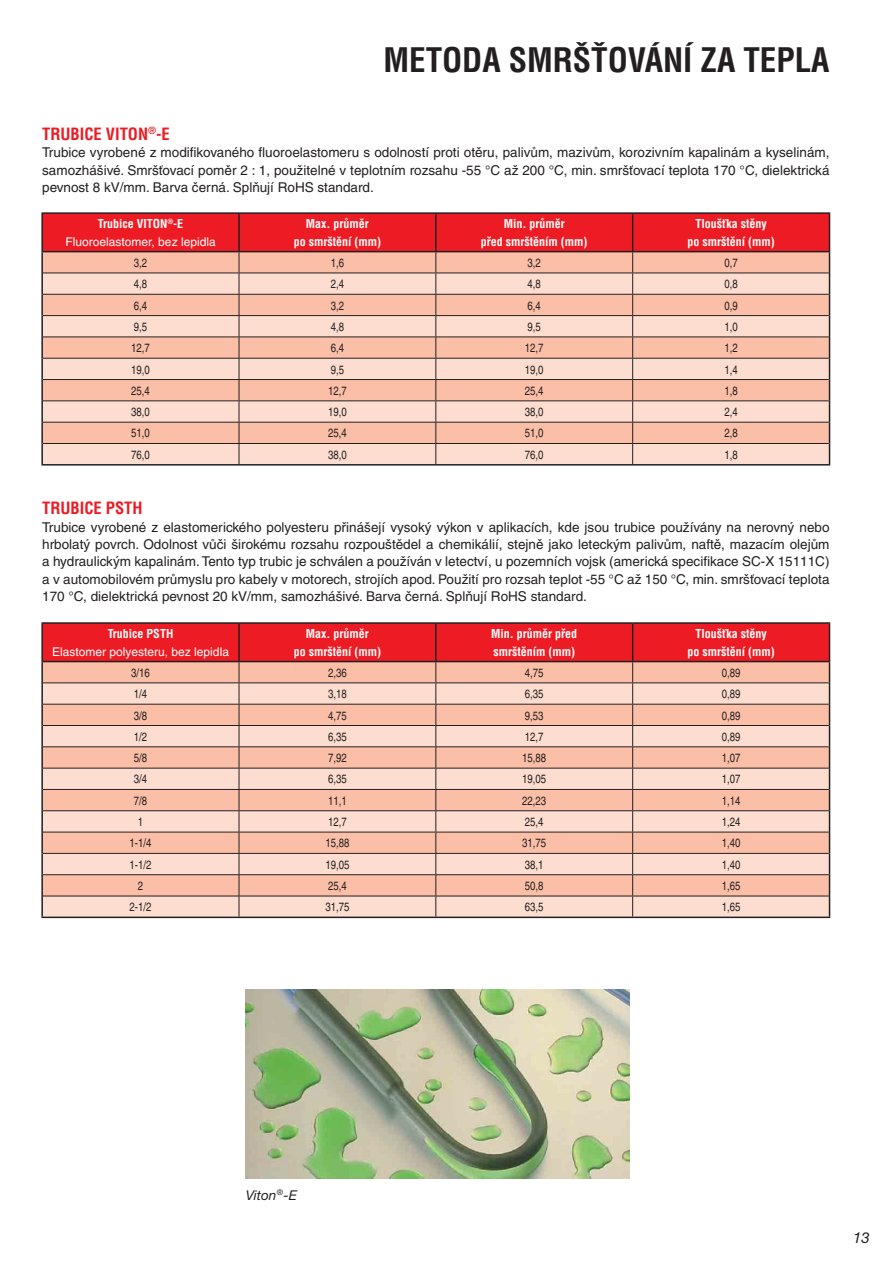
<style>
.page{position:relative;width:893px;height:1263px;background:#fff}
.page>*{position:absolute;margin:0;border:0;box-sizing:border-box;transform-origin:0 0}
.t1{font:700 condensed 33px "Helvetica CE";color:#231f20}
.t2{font:700 condensed 16.5px "Helvetica CE";color:#ed1c24}
.t3{font:italic 15px "Helvetica Neue CE";color:#231f20}
.t4{font:13.5px/17.2px "Helvetica CE";color:#231f20;text-align:justify}
.t5{font:italic 13.5px "Helvetica Neue CE";color:#231f20}
.t6{font:12px "Helvetica CE";color:#231f20;scale:.8 1}
.t7{font:700 condensed 12px/17.2px "Helvetica CE";color:#fff;text-align:center}
.t8{font:12px/17.2px "Helvetica CE";color:#fff;text-align:center}
.s1{font-weight:700;font-stretch:condensed}
</style>
<div class="page">
<hr style="left:41px;top:212px;width:198px;height:2px;background:#231f20">
<hr style="left:41px;top:214px;width:2px;height:37px;background:#231f20">
<hr style="left:239px;top:212px;width:196px;height:2px;background:#231f20">
<hr style="left:435px;top:212px;width:197px;height:2px;background:#231f20">
<hr style="left:632px;top:212px;width:197px;height:2px;background:#231f20">
<hr style="left:41px;top:251px;width:198px;height:1px;background:#231f20">
<hr style="left:41px;top:252px;width:2px;height:21px;background:#231f20">
<hr style="left:41px;top:273px;width:2px;height:21px;background:#231f20">
<hr style="left:41px;top:294px;width:2px;height:21px;background:#231f20">
<hr style="left:41px;top:315px;width:2px;height:22px;background:#231f20">
<hr style="left:41px;top:337px;width:2px;height:21px;background:#231f20">
<hr style="left:41px;top:358px;width:2px;height:21px;background:#231f20">
<hr style="left:41px;top:379px;width:2px;height:22px;background:#231f20">
<hr style="left:41px;top:401px;width:2px;height:21px;background:#231f20">
<hr style="left:41px;top:422px;width:2px;height:21px;background:#231f20">
<hr style="left:41px;top:443px;width:2px;height:21px;background:#231f20">
<hr style="left:41px;top:464px;width:788px;height:1px;background:#231f20">
<svg style="left:42px;top:213px;width:787px;height:251px;background:#eeaa9d"></svg>
<hr style="left:41px;top:622px;width:198px;height:1px;background:#231f20">
<hr style="left:41px;top:623px;width:2px;height:37px;background:#231f20">
<hr style="left:239px;top:622px;width:196px;height:1px;background:#231f20">
<hr style="left:435px;top:622px;width:197px;height:1px;background:#231f20">
<hr style="left:632px;top:622px;width:197px;height:1px;background:#231f20">
<hr style="left:41px;top:660px;width:198px;height:2px;background:#231f20">
<hr style="left:41px;top:662px;width:2px;height:20px;background:#231f20">
<hr style="left:41px;top:682px;width:2px;height:22px;background:#231f20">
<hr style="left:41px;top:704px;width:2px;height:21px;background:#231f20">
<hr style="left:41px;top:725px;width:2px;height:21px;background:#231f20">
<hr style="left:41px;top:746px;width:2px;height:22px;background:#231f20">
<hr style="left:41px;top:768px;width:2px;height:21px;background:#231f20">
<hr style="left:41px;top:789px;width:2px;height:21px;background:#231f20">
<hr style="left:41px;top:810px;width:2px;height:21px;background:#231f20">
<hr style="left:41px;top:831px;width:2px;height:22px;background:#231f20">
<hr style="left:41px;top:853px;width:2px;height:21px;background:#231f20">
<hr style="left:41px;top:874px;width:2px;height:21px;background:#231f20">
<hr style="left:41px;top:895px;width:2px;height:21px;background:#231f20">
<hr style="left:41px;top:916px;width:788px;height:1px;background:#231f20">
<svg style="left:42px;top:623px;width:787px;height:293px;background:#eeaea0"></svg>
<img style="left:246px;top:989px;width:383px;height:189px">
<h1 class="t1" style="left:383px;top:46px;width:447px">METODA SMRŠŤOVÁNÍ ZA TEPLA</h1>
<p class="t2" style="left:42px;top:127px;width:129px">TRUBICE VITON<sup>®</sup>-E</p>
<p class="t4" style="left:42px;top:145px;width:788px">Trubice vyrobené z modifikovaného fluoroelastomeru s odolností proti otěru, palivům, mazivům, korozivním kapalinám a kyselinám, samozhášivé. Smršťovací poměr 2 : 1, použitelné v teplotním rozsahu -55 °C až 200 °C, min. smršťovací teplota 170 °C, dielektrická pevnost 8 kV/mm. Barva černá. Splňují RoHS standard.</p>
<p class="t8" style="left:65px;top:216px;width:152px"><span class="s1">Trubice VITON</span><sup>®</sup><span class="s1">-E<br></span>Fluoroelastomer, bez lepidla</p>
<p class="t7" style="left:293px;top:216px;width:89px">Max. průměr<br>po smrštění (mm)</p>
<p class="t7" style="left:480px;top:216px;width:108px">Min. průměr<br>před smrštěním (mm)</p>
<p class="t7" style="left:687px;top:216px;width:89px">Tloušťka stěny<br>po smrštění (mm)</p>
<p class="t6" style="left:134px;top:258px;width:18px">3,2</p>
<p class="t6" style="left:330px;top:258px;width:18px">1,6</p>
<p class="t6" style="left:527px;top:258px;width:18px">3,2</p>
<p class="t6" style="left:724px;top:258px;width:18px">0,7</p>
<p class="t6" style="left:134px;top:279px;width:18px">4,8</p>
<p class="t6" style="left:330px;top:279px;width:18px">2,4</p>
<p class="t6" style="left:527px;top:279px;width:18px">4,8</p>
<p class="t6" style="left:724px;top:279px;width:18px">0,8</p>
<p class="t6" style="left:134px;top:300px;width:18px">6,4</p>
<p class="t6" style="left:330px;top:300px;width:18px">3,2</p>
<p class="t6" style="left:527px;top:300px;width:18px">6,4</p>
<p class="t6" style="left:724px;top:300px;width:18px">0,9</p>
<p class="t6" style="left:134px;top:322px;width:18px">9,5</p>
<p class="t6" style="left:330px;top:322px;width:18px">4,8</p>
<p class="t6" style="left:527px;top:322px;width:18px">9,5</p>
<p class="t6" style="left:724px;top:322px;width:18px">1,0</p>
<p class="t6" style="left:131px;top:343px;width:25px">12,7</p>
<p class="t6" style="left:330px;top:343px;width:18px">6,4</p>
<p class="t6" style="left:524px;top:343px;width:25px">12,7</p>
<p class="t6" style="left:724px;top:343px;width:18px">1,2</p>
<p class="t6" style="left:131px;top:364px;width:25px">19,0</p>
<p class="t6" style="left:330px;top:364px;width:18px">9,5</p>
<p class="t6" style="left:524px;top:364px;width:25px">19,0</p>
<p class="t6" style="left:724px;top:364px;width:18px">1,4</p>
<p class="t6" style="left:131px;top:386px;width:25px">25,4</p>
<p class="t6" style="left:328px;top:386px;width:25px">12,7</p>
<p class="t6" style="left:524px;top:386px;width:25px">25,4</p>
<p class="t6" style="left:724px;top:386px;width:18px">1,8</p>
<p class="t6" style="left:131px;top:407px;width:25px">38,0</p>
<p class="t6" style="left:328px;top:407px;width:25px">19,0</p>
<p class="t6" style="left:524px;top:407px;width:25px">38,0</p>
<p class="t6" style="left:724px;top:407px;width:18px">2,4</p>
<p class="t6" style="left:131px;top:428px;width:25px">51,0</p>
<p class="t6" style="left:328px;top:428px;width:25px">25,4</p>
<p class="t6" style="left:524px;top:428px;width:25px">51,0</p>
<p class="t6" style="left:724px;top:428px;width:18px">2,8</p>
<p class="t6" style="left:131px;top:449px;width:25px">76,0</p>
<p class="t6" style="left:328px;top:449px;width:25px">38,0</p>
<p class="t6" style="left:524px;top:449px;width:25px">76,0</p>
<p class="t6" style="left:724px;top:449px;width:18px">1,8</p>
<p class="t2" style="left:42px;top:501px;width:102px">TRUBICE PSTH</p>
<p class="t4" style="left:42px;top:519px;width:788px">Trubice vyrobené z elastomerického polyesteru přinášejí vysoký výkon v aplikacích, kde jsou trubice používány na nerovný nebo hrbolatý povrch. Odolnost vůči širokému rozsahu rozpouštědel a chemikálií, stejně jako leteckým palivům, naftě, mazacím olejům a hydraulickým kapalinám. Tento typ trubic je schválen a používán v letectví, u pozemních vojsk (americká specifikace SC-X 15111C) a v automobilovém průmyslu pro kabely v motorech, strojích apod. Použití pro rozsah teplot -55 °C až 150 °C, min. smršťovací teplota 170 °C, dielektrická pevnost 20 kV/mm, samozhášivé. Barva černá. Splňují RoHS standard.</p>
<p class="t7" style="left:108px;top:626px;width:67px">Trubice PSTH</p>
<p class="t8" style="left:52px;top:643px;width:178px">Elastomer polyesteru, bez lepidla</p>
<p class="t7" style="left:293px;top:626px;width:89px">Max. průměr<br>po smrštění (mm)</p>
<p class="t7" style="left:491px;top:626px;width:87px;text-align:left">Min. průměr před smrštěním (mm)</p>
<p class="t7" style="left:687px;top:626px;width:89px">Tloušťka stěny<br>po smrštění (mm)</p>
<p class="t6" style="left:131px;top:667px;width:25px">3/16</p>
<p class="t6" style="left:328px;top:667px;width:25px">2,36</p>
<p class="t6" style="left:524px;top:667px;width:25px">4,75</p>
<p class="t6" style="left:721px;top:667px;width:25px">0,89</p>
<p class="t6" style="left:134px;top:689px;width:18px">1/4</p>
<p class="t6" style="left:328px;top:689px;width:25px">3,18</p>
<p class="t6" style="left:524px;top:689px;width:25px">6,35</p>
<p class="t6" style="left:721px;top:689px;width:25px">0,89</p>
<p class="t6" style="left:134px;top:710px;width:18px">3/8</p>
<p class="t6" style="left:328px;top:710px;width:25px">4,75</p>
<p class="t6" style="left:524px;top:710px;width:25px">9,53</p>
<p class="t6" style="left:721px;top:710px;width:25px">0,89</p>
<p class="t6" style="left:134px;top:731px;width:18px">1/2</p>
<p class="t6" style="left:328px;top:731px;width:25px">6,35</p>
<p class="t6" style="left:524px;top:731px;width:25px">12,7</p>
<p class="t6" style="left:721px;top:731px;width:25px">0,89</p>
<p class="t6" style="left:134px;top:753px;width:18px">5/8</p>
<p class="t6" style="left:328px;top:753px;width:25px">7,92</p>
<p class="t6" style="left:522px;top:753px;width:32px">15,88</p>
<p class="t6" style="left:721px;top:753px;width:25px">1,07</p>
<p class="t6" style="left:134px;top:774px;width:18px">3/4</p>
<p class="t6" style="left:328px;top:774px;width:25px">6,35</p>
<p class="t6" style="left:522px;top:774px;width:32px">19,05</p>
<p class="t6" style="left:721px;top:774px;width:25px">1,07</p>
<p class="t6" style="left:134px;top:795px;width:18px">7/8</p>
<p class="t6" style="left:328px;top:795px;width:25px">11,1</p>
<p class="t6" style="left:522px;top:795px;width:32px">22,23</p>
<p class="t6" style="left:721px;top:795px;width:25px">1,14</p>
<p class="t6" style="left:138px;top:816px;width:8px">1</p>
<p class="t6" style="left:328px;top:816px;width:25px">12,7</p>
<p class="t6" style="left:524px;top:816px;width:25px">25,4</p>
<p class="t6" style="left:721px;top:816px;width:25px">1,24</p>
<p class="t6" style="left:130px;top:838px;width:29px">1-1/4</p>
<p class="t6" style="left:325px;top:838px;width:32px">15,88</p>
<p class="t6" style="left:522px;top:838px;width:32px">31,75</p>
<p class="t6" style="left:721px;top:838px;width:25px">1,40</p>
<p class="t6" style="left:130px;top:859px;width:29px">1-1/2</p>
<p class="t6" style="left:325px;top:859px;width:32px">19,05</p>
<p class="t6" style="left:524px;top:859px;width:25px">38,1</p>
<p class="t6" style="left:721px;top:859px;width:25px">1,40</p>
<p class="t6" style="left:138px;top:880px;width:8px">2</p>
<p class="t6" style="left:328px;top:880px;width:25px">25,4</p>
<p class="t6" style="left:524px;top:880px;width:25px">50,8</p>
<p class="t6" style="left:721px;top:880px;width:25px">1,65</p>
<p class="t6" style="left:130px;top:902px;width:29px">2-1/2</p>
<p class="t6" style="left:325px;top:902px;width:32px">31,75</p>
<p class="t6" style="left:524px;top:902px;width:25px">63,5</p>
<p class="t6" style="left:721px;top:902px;width:25px">1,65</p>
<p class="t5" style="left:246px;top:1189px;width:53px">Viton<sup>®</sup>-E</p>
<p class="t3" style="left:852px;top:1231px;width:18px">13</p>
</div>
